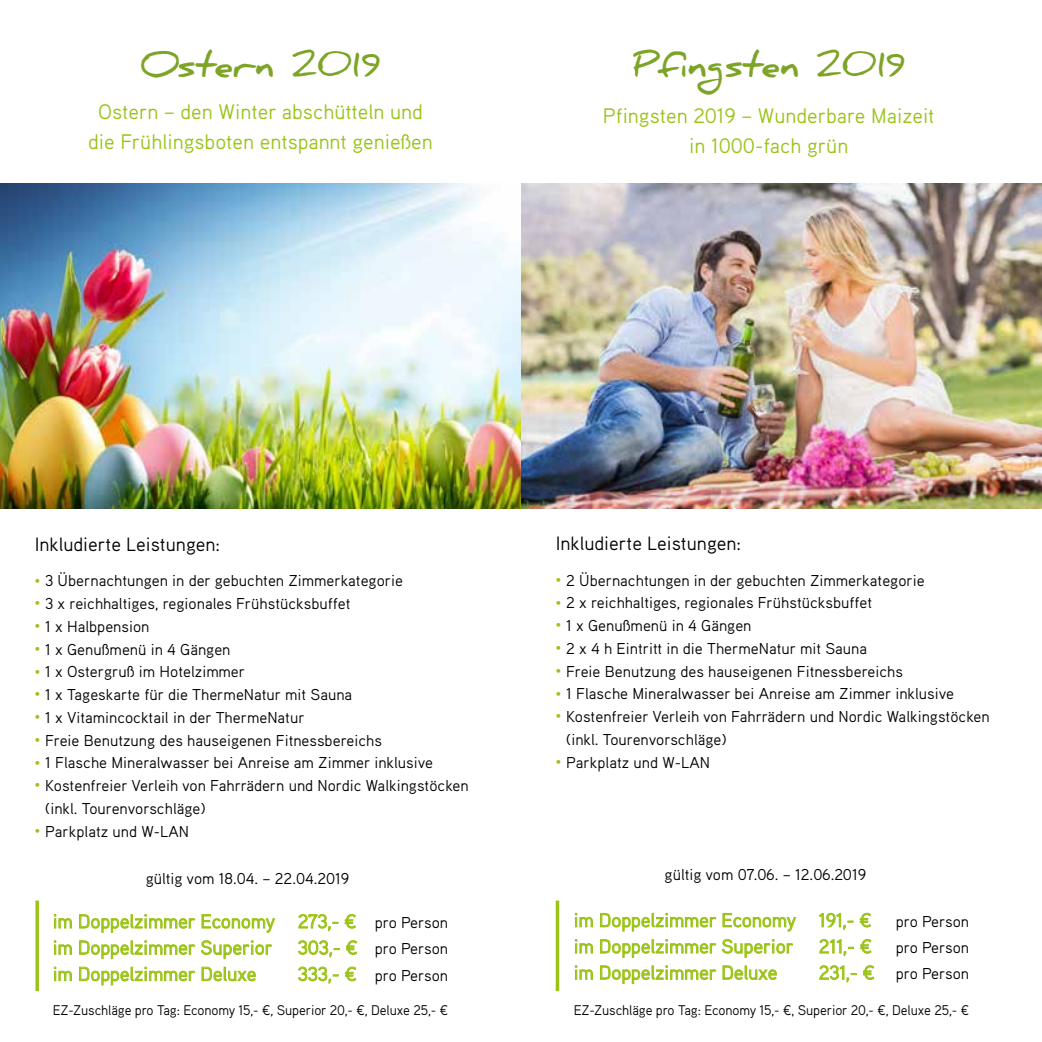
<style>
.page{position:relative;width:1042px;height:1042px;background:#fff}
.page>*{position:absolute;margin:0;border:0;box-sizing:border-box;transform-origin:0 0}
.t1{font:700 35px "Daniel";color:#7da427}
.t2{font:21px/29.8px "Aaux Pro";color:#9ac316;text-align:center}
.t3{font:19.25px/26.2px "Aaux Pro";color:#9ac316}
.t4{font:19.25px "Aaux Pro";color:#000}
.t5{font:15.75px/22.8px "Aaux Pro";color:#000}
.t6{font:14px "Aaux Pro";letter-spacing:-.01em;color:#000}
.s1{font-size:12.25px;color:#9ac316}
.s2{font-size:15.75px;color:#000}
.s3{font-size:19.25px;color:#9ac316}
</style>
<div class="page">
<svg style="left:54px;top:914px;width:18px;height:14px"></svg>
<svg style="left:79px;top:914px;width:116px;height:19px"></svg>
<svg style="left:201px;top:914px;width:74px;height:19px"></svg>
<svg style="left:298px;top:914px;width:40px;height:17px"></svg>
<svg style="left:344px;top:914px;width:12px;height:15px"></svg>
<svg style="left:54px;top:940px;width:18px;height:15px"></svg>
<svg style="left:79px;top:940px;width:116px;height:19px"></svg>
<svg style="left:201px;top:940px;width:71px;height:19px"></svg>
<svg style="left:298px;top:940px;width:41px;height:17px"></svg>
<svg style="left:346px;top:940px;width:11px;height:15px"></svg>
<svg style="left:54px;top:966px;width:18px;height:15px"></svg>
<svg style="left:79px;top:966px;width:116px;height:19px"></svg>
<svg style="left:201px;top:966px;width:55px;height:15px"></svg>
<svg style="left:298px;top:966px;width:41px;height:17px"></svg>
<svg style="left:345px;top:966px;width:11px;height:15px"></svg>
<svg style="left:35px;top:900px;width:4px;height:91px"></svg>
<img style="left:0;top:183px;width:1042px;height:326px">
<svg style="left:574px;top:912px;width:19px;height:15px"></svg>
<svg style="left:600px;top:912px;width:116px;height:19px"></svg>
<svg style="left:722px;top:913px;width:74px;height:18px"></svg>
<svg style="left:819px;top:913px;width:34px;height:17px"></svg>
<svg style="left:859px;top:912px;width:12px;height:15px"></svg>
<svg style="left:574px;top:939px;width:19px;height:14px"></svg>
<svg style="left:600px;top:939px;width:116px;height:19px"></svg>
<svg style="left:722px;top:939px;width:71px;height:19px"></svg>
<svg style="left:819px;top:939px;width:35px;height:17px"></svg>
<svg style="left:860px;top:939px;width:11px;height:15px"></svg>
<svg style="left:574px;top:965px;width:19px;height:15px"></svg>
<svg style="left:600px;top:965px;width:116px;height:19px"></svg>
<svg style="left:722px;top:965px;width:55px;height:15px"></svg>
<svg style="left:819px;top:965px;width:37px;height:17px"></svg>
<svg style="left:863px;top:965px;width:11px;height:15px"></svg>
<img style="left:521px;top:184px;width:521px;height:325px">
<hr style="left:556px;top:900px;width:3px;height:91px;background:#9ac316">
<h1 class="t1" style="left:141px;top:44px;width:241px">Ostern 2019</h1>
<h2 class="t2" style="left:88px;top:97px;width:346px">Ostern – den Winter abschütteln und die Frühlingsboten entspannt genießen</h2>
<h1 class="t1" style="left:632px;top:44px;width:274px">Pfingsten 2019</h1>
<h2 class="t2" style="left:603px;top:100px;width:333px">Pfingsten 2019 – Wunderbare Maizeit in 1000-fach grün</h2>
<p class="t4" style="left:35px;top:532px;width:187px">Inkludierte Leistungen:</p>
<p class="t5" style="left:35px;top:569px;width:370px"><span class="s1">•</span> 3 Übernachtungen in der gebuchten Zimmerkategorie</p>
<p class="t5" style="left:35px;top:592px;width:317px"><span class="s1">•</span> 3 x reichhaltiges, regionales Frühstücksbuffet</p>
<p class="t5" style="left:35px;top:614px;width:116px"><span class="s1">•</span> 1 x Halbpension</p>
<p class="t5" style="left:35px;top:637px;width:197px"><span class="s1">•</span> 1 x Genußmenü in 4 Gängen</p>
<p class="t5" style="left:35px;top:660px;width:212px"><span class="s1">•</span> 1 x Ostergruß im Hotelzimmer</p>
<p class="t5" style="left:35px;top:683px;width:319px"><span class="s1">•</span> 1 x Tageskarte für die ThermeNatur mit Sauna</p>
<p class="t5" style="left:35px;top:705px;width:271px"><span class="s1">•</span> 1 x Vitamincocktail in der ThermeNatur</p>
<p class="t5" style="left:35px;top:728px;width:349px"><span class="s1">•</span> Freie Benutzung des hauseigenen Fitnessbereichs</p>
<p class="t5" style="left:35px;top:751px;width:400px"><span class="s1">•</span> 1 Flasche Mineralwasser bei Anreise am Zimmer inklusive</p>
<p class="t5" style="left:45px;top:774px;width:425px;text-indent:-10px"><span class="s1">•</span> Kostenfreier Verleih von Fahrrädern und Nordic Walkingstöcken (inkl. Tourenvorschläge)</p>
<p class="t5" style="left:35px;top:819px;width:156px"><span class="s1">•</span> Parkplatz und W-LAN</p>
<p class="t5" style="left:146px;top:866px;width:205px">gültig vom 18.04. – 22.04.2019</p>
<p class="t3" style="left:53px;top:907px;width:397px">im Doppelzimmer Economy 273,- ¤ <span class="s2">pro Person </span>im Doppelzimmer Superior</p>
<p class="t5" style="left:298px;top:937px;width:152px"><span class="s3">303,- ¤</span> pro Person</p>
<p class="t3" style="left:53px;top:960px;width:205px">im Doppelzimmer Deluxe</p>
<p class="t5" style="left:298px;top:963px;width:152px"><span class="s3">333,- ¤</span> pro Person</p>
<p class="t6" style="left:53px;top:1001px;width:397px">EZ-Zuschläge pro Tag: Economy 15,- ¤, Superior 20,- ¤, Deluxe 25,- ¤</p>
<p class="t4" style="left:556px;top:531px;width:187px">Inkludierte Leistungen:</p>
<p class="t5" style="left:556px;top:568px;width:370px"><span class="s1">•</span> 2 Übernachtungen in der gebuchten Zimmerkategorie</p>
<p class="t5" style="left:556px;top:591px;width:318px"><span class="s1">•</span> 2 x reichhaltiges, regionales Frühstücksbuffet</p>
<p class="t5" style="left:556px;top:614px;width:197px"><span class="s1">•</span> 1 x Genußmenü in 4 Gängen</p>
<p class="t5" style="left:556px;top:636px;width:313px"><span class="s1">•</span> 2 x 4 h Eintritt in die ThermeNatur mit Sauna</p>
<p class="t5" style="left:556px;top:659px;width:349px"><span class="s1">•</span> Freie Benutzung des hauseigenen Fitnessbereichs</p>
<p class="t5" style="left:556px;top:682px;width:400px"><span class="s1">•</span> 1 Flasche Mineralwasser bei Anreise am Zimmer inklusive</p>
<p class="t5" style="left:566px;top:705px;width:425px;text-indent:-10px"><span class="s1">•</span> Kostenfreier Verleih von Fahrrädern und Nordic Walkingstöcken (inkl. Tourenvorschläge)</p>
<p class="t5" style="left:556px;top:750px;width:156px"><span class="s1">•</span> Parkplatz und W-LAN</p>
<p class="t5" style="left:664px;top:862px;width:203px">gültig vom 07.06. – 12.06.2019</p>
<p class="t3" style="left:574px;top:906px;width:299px">im Doppelzimmer Economy 191,- ¤</p>
<p class="t5" style="left:896px;top:909px;width:75px">pro Person</p>
<p class="t3" style="left:574px;top:932px;width:221px">im Doppelzimmer Superior</p>
<p class="t5" style="left:819px;top:936px;width:152px"><span class="s3">211,- ¤</span> pro Person</p>
<p class="t3" style="left:574px;top:959px;width:205px">im Doppelzimmer Deluxe</p>
<p class="t5" style="left:819px;top:962px;width:152px"><span class="s3">231,- ¤</span> pro Person</p>
<p class="t6" style="left:574px;top:1001px;width:397px">EZ-Zuschläge pro Tag: Economy 15,- ¤, Superior 20,- ¤, Deluxe 25,- ¤</p>
</div>
